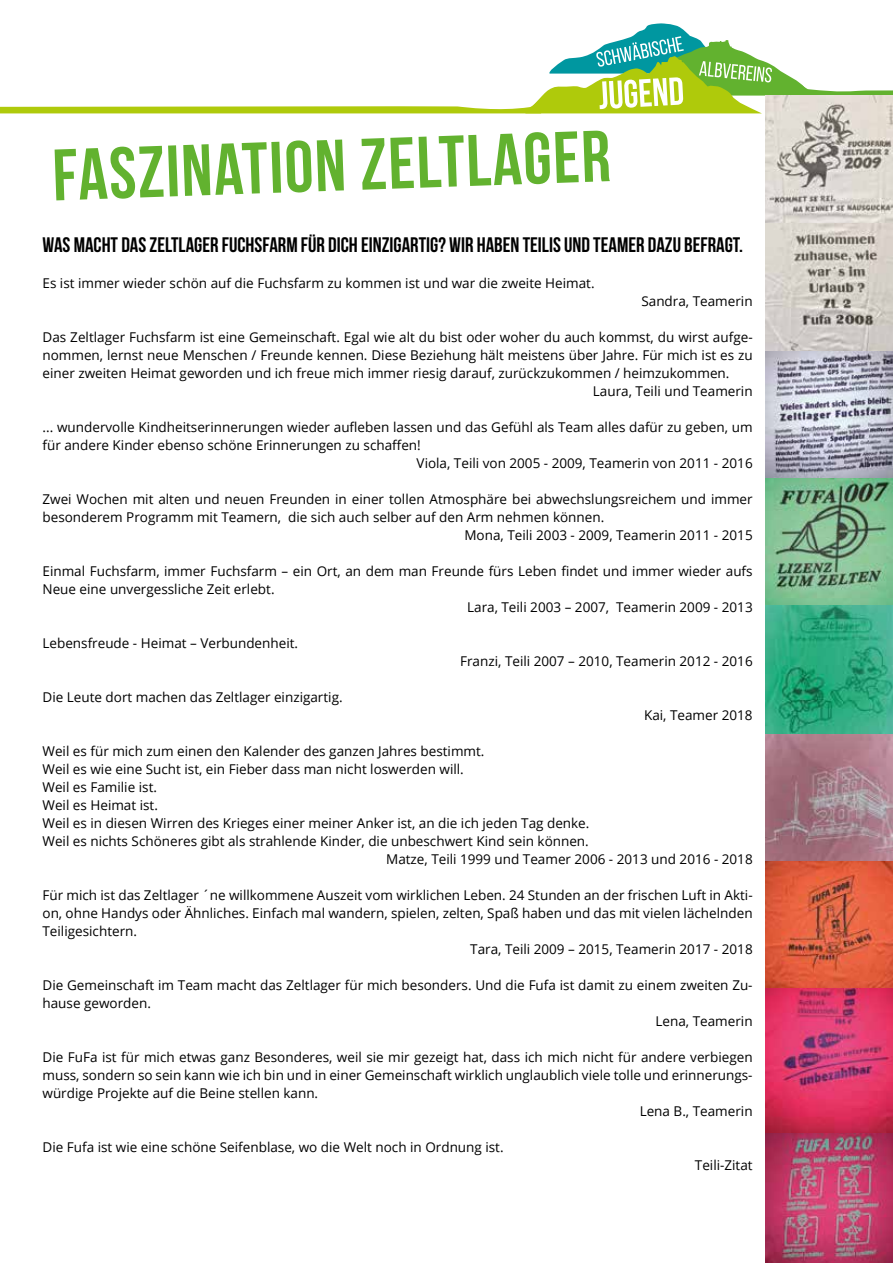
<style>
.page{position:relative;width:893px;height:1263px;background:#fff}
.page>*{position:absolute;margin:0;border:0;box-sizing:border-box;transform-origin:0 0}
.t1{font:700 72.75px "Bebas Neue";color:#62b22f}
.t2{font:700 21px "Bebas Neue";color:#000}
.t3{font:13.5px "Open Sans";color:#000}
</style>
<div class="page">
<svg style="left:0;top:23px;width:893px;height:90px"></svg>
<img style="left:766px;top:96px;width:127px;height:1167px">
<h1 class="t1" style="left:51px;top:135px;width:560px;rotate:-2deg">FASZINATION ZELTLAGER</h1>
<h2 class="t2" style="left:43px;top:233px;width:702px">WAS MACHT DAS ZELTLAGER FUCHSFARM FÜR DICH EINZIGARTIG? WIR HABEN TEILIS UND TEAMER DAZU BEFRAGT.</h2>
<p class="t3" style="left:43px;top:274px;width:554px">Es ist immer wieder schön auf die Fuchsfarm zu kommen ist und war die zweite Heimat.</p>
<p class="t3" style="left:641px;top:292px;width:113px">Sandra, Teamerin</p>
<p class="t3" style="left:43px;top:328px;width:712px">Das Zeltlager Fuchsfarm ist eine Gemeinschaft. Egal wie alt du bist oder woher du auch kommst, du wirst aufge-</p>
<p class="t3" style="left:43px;top:346px;width:712px">nommen, lernst neue Menschen / Freunde kennen. Diese Beziehung hält meistens über Jahre. Für mich ist es zu</p>
<p class="t3" style="left:43px;top:364px;width:688px">einer zweiten Heimat geworden und ich freue mich immer riesig darauf, zurückzukommen / heimzukommen.</p>
<p class="t3" style="left:593px;top:382px;width:161px">Laura, Teili und Teamerin</p>
<p class="t3" style="left:43px;top:418px;width:712px">... wundervolle Kindheitserinnerungen wieder aufleben lassen und das Gefühl als Team alles dafür zu geben, um</p>
<p class="t3" style="left:43px;top:436px;width:380px">für andere Kinder ebenso schöne Erinnerungen zu schaffen!</p>
<p class="t3" style="left:417px;top:454px;width:338px">Viola, Teili von 2005 - 2009, Teamerin von 2011 - 2016</p>
<p class="t3" style="left:43px;top:490px;width:712px">Zwei Wochen mit alten und neuen Freunden in einer tollen Atmosphäre bei abwechslungsreichem und immer</p>
<p class="t3" style="left:43px;top:508px;width:563px">besonderem Programm mit Teamern, die sich auch selber auf den Arm nehmen können.</p>
<p class="t3" style="left:464px;top:526px;width:290px">Mona, Teili 2003 - 2009, Teamerin 2011 - 2015</p>
<p class="t3" style="left:43px;top:562px;width:712px">Einmal Fuchsfarm, immer Fuchsfarm – ein Ort, an dem man Freunde fürs Leben findet und immer wieder aufs</p>
<p class="t3" style="left:43px;top:580px;width:234px">Neue eine unvergessliche Zeit erlebt.</p>
<p class="t3" style="left:467px;top:598px;width:287px">Lara, Teili 2003 – 2007, Teamerin 2009 - 2013</p>
<p class="t3" style="left:43px;top:634px;width:257px">Lebensfreude - Heimat – Verbundenheit.</p>
<p class="t3" style="left:460px;top:652px;width:294px">Franzi, Teili 2007 – 2010, Teamerin 2012 - 2016</p>
<p class="t3" style="left:43px;top:688px;width:302px">Die Leute dort machen das Zeltlager einzigartig.</p>
<p class="t3" style="left:644px;top:706px;width:110px">Kai, Teamer 2018</p>
<p class="t3" style="left:43px;top:742px;width:443px">Weil es für mich zum einen den Kalender des ganzen Jahres bestimmt.</p>
<p class="t3" style="left:43px;top:760px;width:423px">Weil es wie eine Sucht ist, ein Fieber dass man nicht loswerden will.</p>
<p class="t3" style="left:43px;top:778px;width:116px">Weil es Familie ist.</p>
<p class="t3" style="left:43px;top:796px;width:117px">Weil es Heimat ist.</p>
<p class="t3" style="left:43px;top:814px;width:548px">Weil es in diesen Wirren des Krieges einer meiner Anker ist, an die ich jeden Tag denke.</p>
<p class="t3" style="left:43px;top:832px;width:548px">Weil es nichts Schöneres gibt als strahlende Kinder, die unbeschwert Kind sein können.</p>
<p class="t3" style="left:386px;top:850px;width:368px">Matze, Teili 1999 und Teamer 2006 - 2013 und 2016 - 2018</p>
<p class="t3" style="left:43px;top:886px;width:712px">Für mich ist das Zeltlager ´ne willkommene Auszeit vom wirklichen Leben. 24 Stunden an der frischen Luft in Akti-</p>
<p class="t3" style="left:43px;top:904px;width:712px">on, ohne Handys oder Ähnliches. Einfach mal wandern, spielen, zelten, Spaß haben und das mit vielen lächelnden</p>
<p class="t3" style="left:43px;top:922px;width:96px">Teiligesichtern.</p>
<p class="t3" style="left:470px;top:940px;width:284px">Tara, Teili 2009 – 2015, Teamerin 2017 - 2018</p>
<p class="t3" style="left:43px;top:976px;width:712px">Die Gemeinschaft im Team macht das Zeltlager für mich besonders. Und die Fufa ist damit zu einem zweiten Zu-</p>
<p class="t3" style="left:43px;top:994px;width:110px">hause geworden.</p>
<p class="t3" style="left:656px;top:1012px;width:99px">Lena, Teamerin</p>
<p class="t3" style="left:43px;top:1048px;width:712px">Die FuFa ist für mich etwas ganz Besonderes, weil sie mir gezeigt hat, dass ich mich nicht für andere verbiegen</p>
<p class="t3" style="left:43px;top:1066px;width:712px">muss, sondern so sein kann wie ich bin und in einer Gemeinschaft wirklich unglaublich viele tolle und erinnerungs-</p>
<p class="t3" style="left:43px;top:1084px;width:277px">würdige Projekte auf die Beine stellen kann.</p>
<p class="t3" style="left:640px;top:1102px;width:114px">Lena B., Teamerin</p>
<p class="t3" style="left:43px;top:1138px;width:463px">Die Fufa ist wie eine schöne Seifenblase, wo die Welt noch in Ordnung ist.</p>
<p class="t3" style="left:695px;top:1156px;width:59px">Teili-Zitat</p>
</div>
